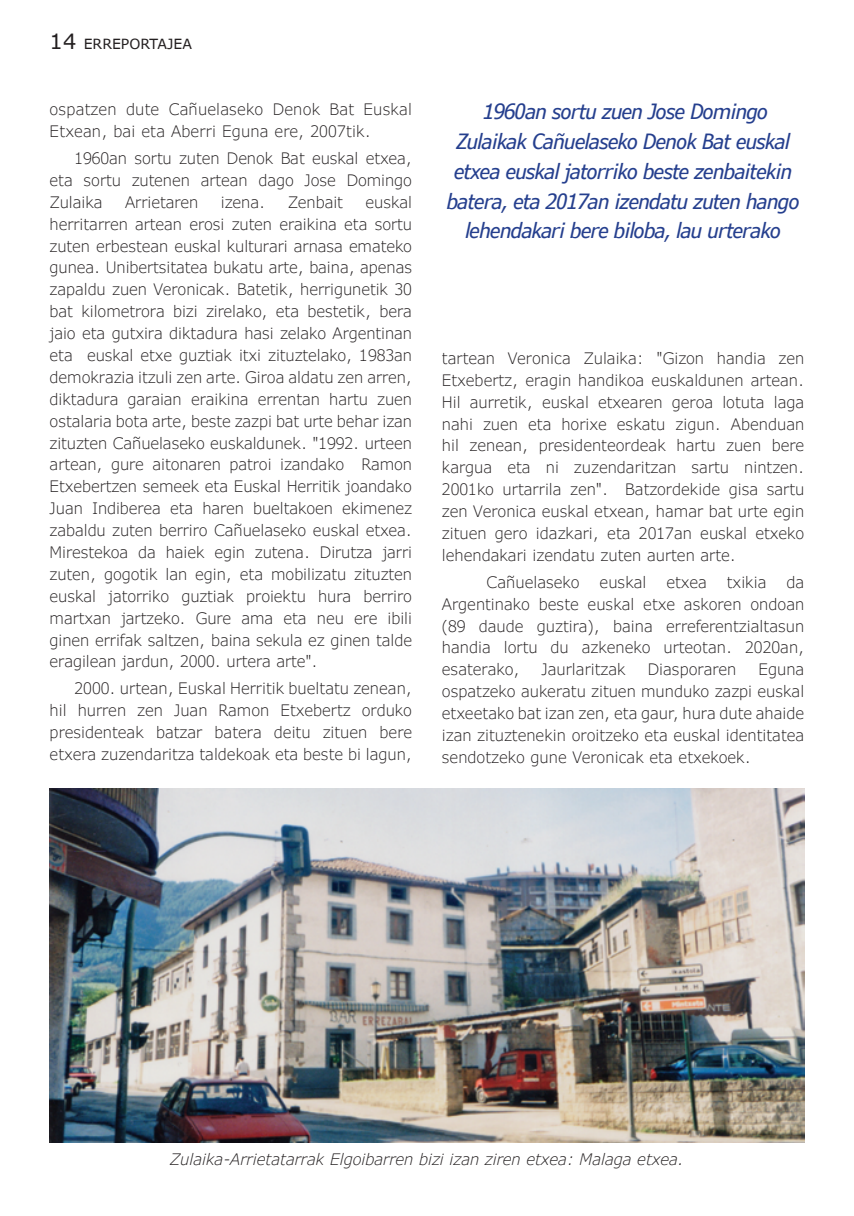
<style>
.page{position:relative;width:854px;height:1216px;background:#fff}
.page>*{position:absolute;margin:0;border:0;box-sizing:border-box;transform-origin:0 0}
.t1{font:italic condensed 21px/29.8px "Verdana Pro";letter-spacing:-.025em;color:#253f8e;text-align:center}
.t2{font:300 15.75px/21.9px "Verdana Pro";color:#231f20;text-align:justify}
.t3{font:italic 300 15.75px "Verdana Pro";color:#231f20}
.t4{font:14px "Verdana Pro";color:#231f20}
.s1{font-size:21px}
</style>
<div class="page">
<img style="left:50px;top:788px;width:754px;height:353px">
<p class="t4" style="left:50px;top:35px;width:144px"><span class="s1">14</span> ERREPORTAJEA</p>
<p class="t2" style="left:50px;top:99px;width:364px">ospatzen dute Cañuelaseko Denok Bat Euskal<br>Etxean, bai eta Aberri Eguna ere, 2007tik.</p>
<p class="t2" style="left:50px;top:148px;width:364px;text-indent:25px">1960an sortu zuten Denok Bat euskal etxea, eta sortu zutenen artean dago Jose Domingo Zulaika</p>
<p class="t2" style="left:50px;top:191px;width:364px;text-indent:316px">euskal herritarren artean erosi zuten eraikina eta sortu zuten erbestean euskal kulturari arnasa emateko gunea. Unibertsitatea bukatu arte, baina, apenas zapaldu zuen Veronicak. Batetik, herrigunetik 30 bat kilometrora bizi zirelako, eta bestetik, bera jaio eta gutxira diktadura hasi zelako Argentinan eta euskal etxe guztiak itxi zituztelako, 1983an demokrazia itzuli zen arte. Giroa aldatu zen arren, diktadura garaian eraikina errentan hartu zuen ostalaria bota arte, beste zazpi bat urte behar izan zituzten Cañuelaseko euskaldunek. "1992. urteen artean, gure aitonaren patroi izandako Ramon Etxebertzen semeek eta Euskal Herritik joandako Juan Indiberea eta haren bueltakoen ekimenez zabaldu zuten berriro Cañuelaseko euskal etxea.<br>Mirestekoa da haiek egin zutena. Dirutza jarri zuten, gogotik lan egin, eta mobilizatu zituzten euskal jatorriko guztiak proiektu hura berriro martxan jartzeko. Gure ama eta neu ere ibili ginen errifak saltzen, baina sekula ez ginen talde eragilean jardun, 2000. urtera arte".</p>
<p class="t2" style="left:50px;top:677px;width:364px;text-indent:25px">2000. urtean, Euskal Herritik bueltatu zenean, hil hurren zen Juan Ramon Etxebertz orduko presidenteak batzar batera deitu zituen bere etxera zuzendaritza taldekoak eta beste bi lagun,</p>
<p class="t2" style="left:125px;top:191px;width:75px">Arrietaren</p>
<p class="t2" style="left:221px;top:191px;width:46px">izena.</p>
<p class="t2" style="left:288px;top:191px;width:57px">Zenbait</p>
<p class="t1" style="left:446px;top:97px;width:354px">1960an sortu zuen Jose Domingo Zulaikak Cañuelaseko Denok Bat euskal etxea euskal jatorriko beste zenbaitekin batera, eta 2017an izendatu zuten hango lehendakari bere biloba, lau urterako</p>
<p class="t2" style="left:441px;top:347px;width:364px">tartean Veronica Zulaika: "Gizon handia zen Etxebertz, eragin handikoa euskaldunen artean.<br>Hil aurretik, euskal etxearen geroa lotuta laga nahi zuen eta horixe eskatu zigun. Abenduan hil zenean, presidenteordeak hartu zuen bere kargua eta ni zuzendaritzan sartu nintzen.<br>2001ko urtarrila zen". Batzordekide gisa sartu zen Veronica euskal etxean, hamar bat urte egin zituen gero idazkari, eta 2017an euskal etxeko lehendakari izendatu zuten aurten arte.</p>
<p class="t2" style="left:486px;top:571px;width:95px">Cañuelaseko</p>
<p class="t2" style="left:599px;top:571px;width:48px">euskal</p>
<p class="t2" style="left:666px;top:571px;width:42px">etxea</p>
<p class="t2" style="left:726px;top:571px;width:41px">txikia</p>
<p class="t2" style="left:441px;top:571px;width:364px;text-indent:344px">da Argentinako beste euskal etxe askoren ondoan (89 daude guztira), baina erreferentzialtasun handia lortu du azkeneko urteotan. 2020an, esaterako,</p>
<p class="t2" style="left:541px;top:659px;width:86px">Jaurlaritzak</p>
<p class="t2" style="left:647px;top:659px;width:90px">Diasporaren</p>
<p class="t2" style="left:441px;top:659px;width:364px;text-indent:316px">Eguna ospatzeko aukeratu zituen munduko zazpi euskal etxeetako bat izan zen, eta gaur, hura dute ahaide izan zituztenekin oroitzeko eta euskal identitatea sendotzeko gune Veronicak eta etxekoek.</p>
<p class="t3" style="left:170px;top:1148px;width:515px">Zulaika-Arrietatarrak Elgoibarren bizi izan ziren etxea: Malaga etxea.</p>
</div>
